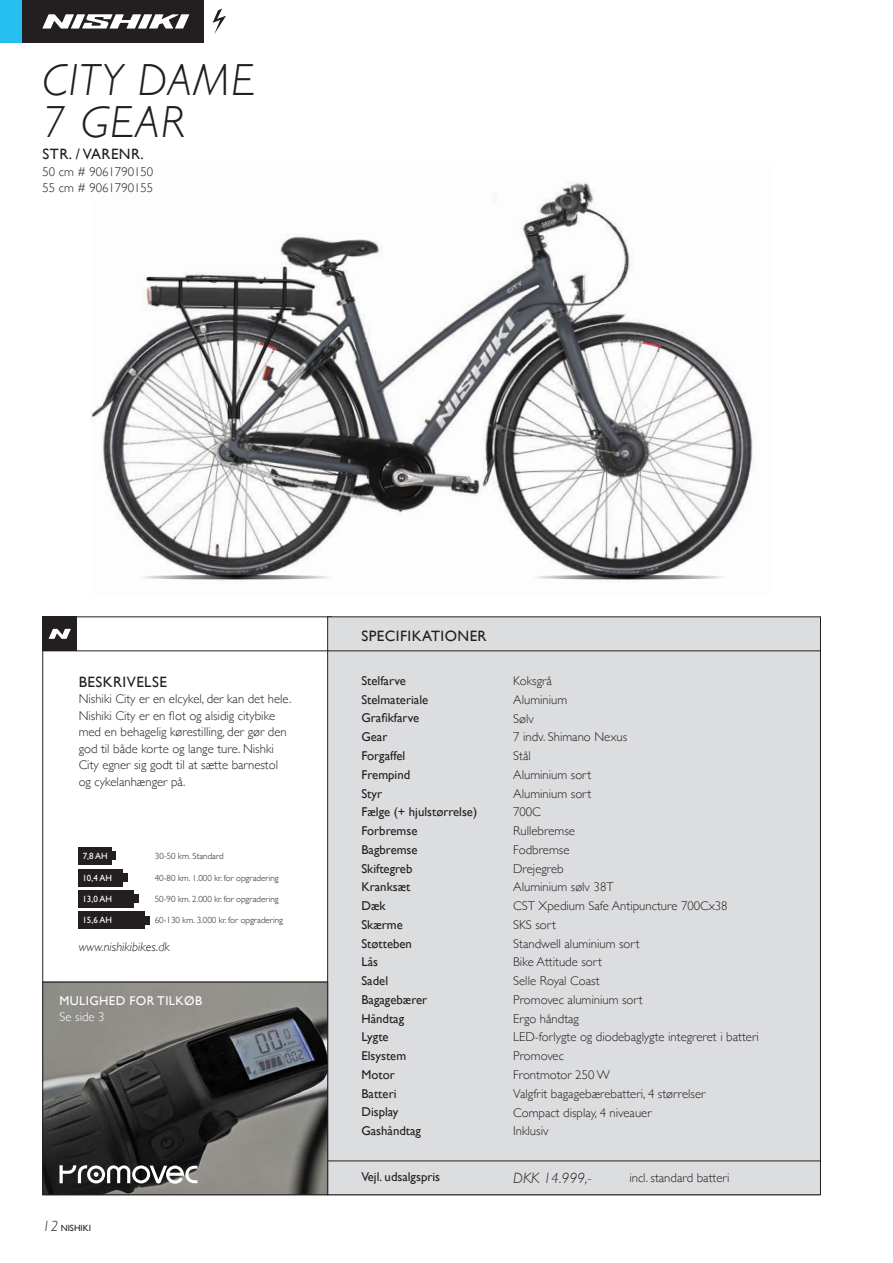
<style>
.page{position:relative;width:893px;height:1263px;background:#fff}
.page>*{position:absolute;margin:0;border:0;box-sizing:border-box;transform-origin:0 0}
.Overskrift{font:italic 300 45px "Gill Sans";letter-spacing:.03em;color:#231f20}
.Mellemrubrik{font:15px "Gill Sans";letter-spacing:.03em;color:#231f20}
.Pris{font:italic 300 15px "Gill Sans";color:#231f20}
.Specs__light{font:300 12.75px "Gill Sans";color:#231f20}
.Brødtekst{font:300 12.75px/16.5px "Gill Sans";color:#231f20}
.Specs__bold{font:12.75px "Gill Sans";color:#231f20}
.t1{font:italic 300 12.75px "Gill Sans";color:#231f20}
.Mellemrubrik-2{font:12.75px "Gill Sans";letter-spacing:.03em;color:#fff}
.Brødtekst-2{font:300 12.75px "Gill Sans";color:#fff}
.t2{font:300 9px "Gill Sans";color:#231f20}
.t3{font:9px "Gill Sans";color:#fff}
.t4{font:9px "Gill Sans";color:#231f20}
.s1{font-weight:300;font-style:italic;font-size:15px}
</style>
<div class="page">
<div style="left:43px;top:617px;width:34px;height:34px;background:#231f20"></div>
<div style="left:0;top:0;width:204px;height:43px;background:#231f20"></div>
<div style="left:328px;top:617px;width:492px;height:578px;background:#dcdddf"></div>
<hr style="left:43px;top:651px;width:778px;height:1px;background:#231f20">
<hr style="left:327px;top:1161px;width:493px;height:1px;background:#231f20">
<svg style="left:42px;top:14px;width:147px;height:15px"></svg>
<svg style="left:49px;top:629px;width:22px;height:10px"></svg>
<svg style="left:213px;top:9px;width:13px;height:25px"></svg>
<img style="left:45px;top:984px;width:281px;height:209px">
<div style="left:43px;top:982px;width:285px;height:213px;border:1px solid #231f20"></div>
<svg style="left:60px;top:1165px;width:137px;height:19px"></svg>
<div style="left:79px;top:847px;width:33px;height:17px;background:#231f20"></div>
<svg style="left:112px;top:851px;width:4px;height:9px"></svg>
<div style="left:79px;top:869px;width:44px;height:17px;background:#231f20"></div>
<svg style="left:123px;top:873px;width:4px;height:9px"></svg>
<div style="left:79px;top:912px;width:66px;height:17px;background:#231f20"></div>
<svg style="left:145px;top:916px;width:4px;height:8px"></svg>
<div style="left:79px;top:890px;width:55px;height:17px;background:#231f20"></div>
<svg style="left:134px;top:895px;width:4px;height:8px"></svg>
<div style="left:0;top:0;width:21px;height:43px;background:#26bff0"></div>
<img style="left:90px;top:182px;width:665px;height:398px">
<p class="Overskrift" style="left:43px;top:55px;width:214px">CITY DAME</p>
<p class="Overskrift" style="left:43px;top:96px;width:144px">7 GEAR</p>
<p class="Mellemrubrik" style="left:43px;top:145px;width:103px">STR. / VARENR.</p>
<p class="Brødtekst" style="left:43px;top:163px;width:112px">50 cm # 9061790150</p>
<p class="Brødtekst" style="left:43px;top:179px;width:112px">55 cm # 9061790155</p>
<p class="Mellemrubrik" style="left:79px;top:673px;width:90px">BESKRIVELSE</p>
<p class="Brødtekst" style="left:79px;top:690px;width:214px">Nishiki City er en elcykel, der kan det hele.<br>Nishiki City er en flot og alsidig citybike med en behagelig kørestilling, der gør den god til både korte og lange ture. Nishki City egner sig godt til at sætte barnestol og cykelanhænger på.</p>
<p class="t3" style="left:83px;top:850px;width:27px">7,8 AH</p>
<p class="t2" style="left:155px;top:849px;width:70px">30-50 km. Standard</p>
<p class="t3" style="left:82px;top:872px;width:31px">10,4 AH</p>
<p class="t2" style="left:155px;top:871px;width:125px">40-80 km. 1.000 kr. for opgradering</p>
<p class="t3" style="left:82px;top:915px;width:31px">15,6 AH</p>
<p class="t2" style="left:155px;top:913px;width:130px">60-130 km. 3.000 kr. for opgradering</p>
<p class="t3" style="left:82px;top:894px;width:31px">13,0 AH</p>
<p class="t2" style="left:155px;top:892px;width:125px">50-90 km. 2.000 kr. for opgradering</p>
<p class="t1" style="left:79px;top:939px;width:93px">www.nishikibikes.dk</p>
<p class="Mellemrubrik-2" style="left:60px;top:993px;width:144px">MULIGHED FOR TILKØB</p>
<p class="Brødtekst-2" style="left:60px;top:1007px;width:47px">Se side 3</p>
<p class="t4" style="left:43px;top:1222px;width:50px"><span class="s1">12</span> NISHIKI</p>
<p class="Mellemrubrik" style="left:361px;top:627px;width:127px">SPECIFIKATIONER</p>
<p class="Specs__bold" style="left:361px;top:673px;width:46px">Stelfarve</p>
<p class="Specs__bold" style="left:361px;top:692px;width:68px">Stelmateriale</p>
<p class="Specs__bold" style="left:361px;top:711px;width:59px">Grafikfarve</p>
<p class="Specs__bold" style="left:361px;top:729px;width:28px">Gear</p>
<p class="Specs__bold" style="left:361px;top:748px;width:45px">Forgaffel</p>
<p class="Specs__bold" style="left:361px;top:767px;width:50px">Frempind</p>
<p class="Specs__bold" style="left:361px;top:786px;width:22px">Styr</p>
<p class="Specs__bold" style="left:361px;top:804px;width:117px">Fælge (+ hjulstørrelse)</p>
<p class="Specs__bold" style="left:361px;top:823px;width:57px">Forbremse</p>
<p class="Specs__bold" style="left:361px;top:842px;width:58px">Bagbremse</p>
<p class="Specs__bold" style="left:361px;top:861px;width:53px">Skiftegreb</p>
<p class="Specs__bold" style="left:361px;top:879px;width:50px">Kranksæt</p>
<p class="Specs__bold" style="left:361px;top:898px;width:26px">Dæk</p>
<p class="Specs__bold" style="left:361px;top:917px;width:43px">Skærme</p>
<p class="Specs__bold" style="left:361px;top:936px;width:52px">Støtteben</p>
<p class="Specs__bold" style="left:361px;top:954px;width:18px">Lås</p>
<p class="Specs__bold" style="left:361px;top:973px;width:28px">Sadel</p>
<p class="Specs__bold" style="left:361px;top:992px;width:67px">Bagagebærer</p>
<p class="Specs__bold" style="left:361px;top:1011px;width:44px">Håndtag</p>
<p class="Specs__bold" style="left:361px;top:1029px;width:29px">Lygte</p>
<p class="Specs__bold" style="left:361px;top:1048px;width:46px">Elsystem</p>
<p class="Specs__bold" style="left:361px;top:1067px;width:35px">Motor</p>
<p class="Specs__bold" style="left:361px;top:1086px;width:37px">Batteri</p>
<p class="Specs__bold" style="left:361px;top:1104px;width:38px">Display</p>
<p class="Specs__bold" style="left:361px;top:1123px;width:61px">Gashåndtag</p>
<p class="Specs__bold" style="left:361px;top:1169px;width:80px">Vejl. udsalgspris</p>
<p class="Specs__light" style="left:513px;top:671px;width:40px">Koksgrå</p>
<p class="Specs__light" style="left:513px;top:690px;width:56px">Aluminium</p>
<p class="Specs__light" style="left:513px;top:708px;width:22px">Sølv</p>
<p class="Specs__light" style="left:513px;top:727px;width:116px">7 indv. Shimano Nexus</p>
<p class="Specs__light" style="left:513px;top:746px;width:19px">Stål</p>
<p class="Specs__light" style="left:513px;top:765px;width:80px">Aluminium sort</p>
<p class="Specs__light" style="left:513px;top:783px;width:80px">Aluminium sort</p>
<p class="Specs__light" style="left:513px;top:802px;width:29px">700C</p>
<p class="Specs__light" style="left:513px;top:821px;width:63px">Rullebremse</p>
<p class="Specs__light" style="left:513px;top:840px;width:58px">Fodbremse</p>
<p class="Specs__light" style="left:513px;top:858px;width:52px">Drejegreb</p>
<p class="Specs__light" style="left:513px;top:877px;width:102px">Aluminium sølv 38T</p>
<p class="Specs__light" style="left:513px;top:896px;width:216px">CST Xpedium Safe Antipuncture 700Cx38</p>
<p class="Specs__light" style="left:513px;top:915px;width:44px">SKS sort</p>
<p class="Specs__light" style="left:513px;top:933px;width:128px">Standwell aluminium sort</p>
<p class="Specs__light" style="left:513px;top:952px;width:90px">Bike Attitude sort</p>
<p class="Specs__light" style="left:513px;top:971px;width:88px">Selle Royal Coast</p>
<p class="Specs__light" style="left:513px;top:990px;width:131px">Promovec aluminium sort</p>
<p class="Specs__light" style="left:513px;top:1008px;width:67px">Ergo håndtag</p>
<p class="Specs__light" style="left:513px;top:1027px;width:247px">LED-forlygte og diodebaglygte integreret i batteri</p>
<p class="Specs__light" style="left:513px;top:1046px;width:52px">Promovec</p>
<p class="Specs__light" style="left:513px;top:1065px;width:98px">Frontmotor 250 W</p>
<p class="Specs__light" style="left:513px;top:1083px;width:194px">Valgfrit bagagebærebatteri, 4 størrelser</p>
<p class="Specs__light" style="left:513px;top:1102px;width:140px">Compact display, 4 niveauer</p>
<p class="Specs__light" style="left:513px;top:1121px;width:37px">Inklusiv</p>
<p class="Pris" style="left:513px;top:1169px;width:80px">DKK 14.999,-</p>
<p class="Specs__light" style="left:629px;top:1168px;width:102px">incl. standard batteri</p>
</div>
